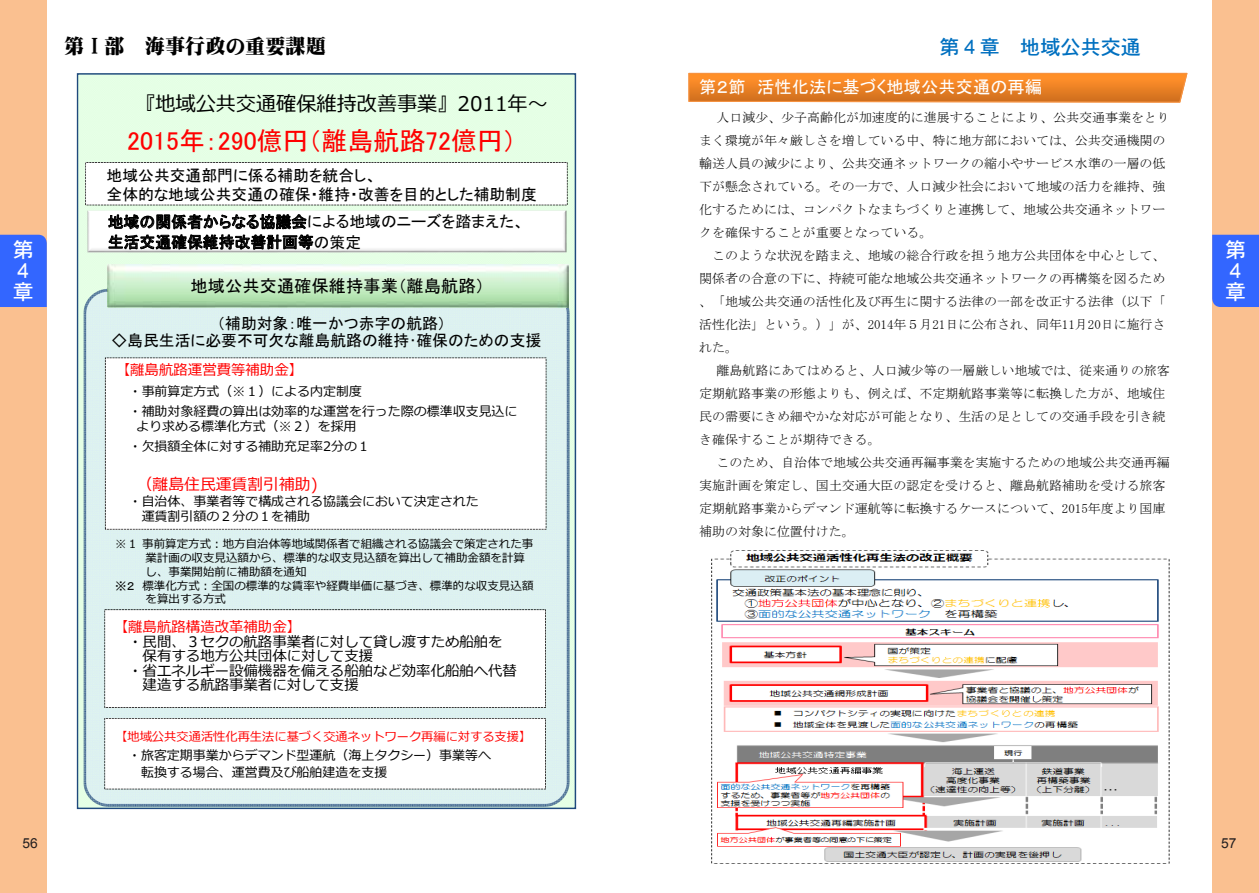
<style>
.page{position:relative;width:1259px;height:893px;background:#fff}
.page>*{position:absolute;margin:0;border:0;box-sizing:border-box;transform-origin:0 0}
.t1{font:25.95px "MS P Gothic";color:#f00}
.t2{font:21px/21px "DFHS Gothic W5 WIN RKSJ H";color:#fff}
.t3{font:20.1px "Meiryo";color:#000}
.t4{font:20.1px "Mingti EGP Ultra SJIS";color:#000}
.t5{font:20.1px "DFHS Gothic W5 WIN RKSJ H";color:#0070c0}
.t6{font:17.25px "MS P Gothic";color:#fff}
.t7{font:17.25px "MS P Gothic";color:#000}
.t8{font:15.75px/19px "MS P Gothic";color:#000}
.t9{font:15.75px "Meiryo";color:#f00}
.t10{font:14.4px "Meiryo";color:#000}
.t11{font:14.4px "Meiryo";color:#f00}
.t12{font:13.8px "Arial";color:#231f20}
.t13{font:12.9px/23px "MS Mincho";color:#000}
.t14{font:12.9px/20.1px "Meiryo";color:#000}
.t15{font:12.3px "Meiryo";color:#f00}
.t16{font:11.55px "Meiryo";color:#000}
.s1{font-family:"MS Gothic"}
.s2{font-family:"MS P Gothic"}
</style>
<div class="page">
<svg style="left:688px;top:73px;width:499px;height:30px;background:#ec852c"></svg>
<img style="left:711px;top:550px;width:459px;height:314px">
<svg style="left:77px;top:73px;width:499px;height:736px;background:#d9f3de"></svg>
<svg style="left:85px;top:162px;width:482px;height:43px"></svg>
<img style="left:87px;top:211px;width:479px;height:42px">
<svg style="left:108px;top:214px;width:205px;height:36px"></svg>
<img style="left:83px;top:289px;width:486px;height:518px">
<svg style="left:564px;top:803px;width:5px;height:4px"></svg>
<img style="left:107px;top:265px;width:461px;height:42px">
<svg style="left:105px;top:357px;width:441px;height:173px"></svg>
<svg style="left:104px;top:609px;width:442px;height:99px"></svg>
<svg style="left:104px;top:718px;width:442px;height:71px"></svg>
<div style="left:0;top:0;width:47px;height:893px;background:#fac090"></div>
<div style="left:0;top:235px;width:47px;height:72px;background:#36f"></div>
<div style="left:1212px;top:0;width:47px;height:893px;background:#fac090"></div>
<div style="left:1212px;top:235px;width:47px;height:72px;background:#36f"></div>
<h3 class="t4" style="left:64px;top:35px;width:263px">第Ⅰ部 海事行政の重要課題</h3>
<h3 class="t5" style="left:939px;top:37px;width:203px">第４章 地域公共交通</h3>
<h3 class="t6" style="left:699px;top:79px;width:344px">第２節 活性化法に基づく地域公共交通の再編</h3>
<h3 class="t3" style="left:135px;top:89px;width:414px">『地域公共交通確保維持改善事業』2011年〜</h3>
<h1 class="t1" style="left:127px;top:128px;width:390px">2015年：290億円（離島航路72億円）</h1>
<p class="t8" style="left:107px;top:166px;width:432px">地域公共交通部門に係る補助を統合し、<br>全体的な地域公共交通の確保・維持・改善を目的とした補助制度</p>
<p class="t8" style="left:108px;top:212px;width:418px;line-height:20.1px">地域の関係者からなる協議会による地域のニーズを踏まえた、生活交通確保維持改善計画等の策定</p>
<p class="t13" style="left:699px;top:106px;width:472px;text-indent:17px">人口減少、少子高齢化が加速度的に進展することにより、公共交通事業をとりまく環境が年々厳しさを増している中、特に地方部においては、公共交通機関の輸送人員の減少により、公共交通ネットワークの縮小やサービス水準の一層の低下が懸念されている。その一方で、人口減少社会において地域の活力を維持、強化するためには、コンパクトなまちづくりと連携して、地域公共交通ネットワークを確保することが重要となっている。</p>
<p class="t13" style="left:699px;top:244px;width:468px;text-align:justify;text-indent:13px">このような状況を踏まえ、地域の総合行政を担う地方公共団体を中心として、関係者の合意の下に、持続可能な地域公共交通ネットワークの再構築を図るため、「地域公共交通の活性化及び再生に関する法律の一部を改正する法律（以下「活性化法」という。）」が、2014年５月21日に公布され、同年11月20日に施行された。</p>
<p class="t13" style="left:699px;top:359px;width:472px;text-indent:17px">離島航路にあてはめると、人口減少等の一層厳しい地域では、従来通りの旅客定期航路事業の形態よりも、例えば、不定期航路事業等に転換した方が、地域住民の需要にきめ細やかな対応が可能となり、生活の足としての交通手段を引き続き確保することが期待できる。</p>
<p class="t13" style="left:699px;top:451px;width:472px;text-indent:17px">このため、自治体で地域公共交通再編事業を実施するための地域公共交通再編実施計画を策定し、国土交通大臣の認定を受けると、離島航路補助を受ける旅客定期航路事業からデマンド運航等に転換するケースについて、2015年度より国庫補助の対象に位置付けた。</p>
<h2 class="t2" style="left:13px;top:239px;width:22px">第<br>４章</h2>
<h2 class="t2" style="left:1225px;top:239px;width:22px">第<br>４章</h2>
<h3 class="t7" style="left:191px;top:277px;width:295px">地域公共交通確保維持事業（離島航路）</h3>
<p class="t8" style="left:111px;top:315px;width:431px;line-height:16.5px;text-indent:106px">（補助対象：唯一かつ赤字の航路）<br>◇島民生活に必要不可欠な離島航路の維持･確保のための支援</p>
<p class="t11" style="left:116px;top:360px;width:189px">【離島航路運営費等補助⾦】</p>
<p class="t14" style="left:129px;top:382px;width:390px">・事前算定⽅式（※１）による内定制度<br>・補助対象経費の算出は効率的な運営を⾏った際の標準収⽀⾒込に</p>
<p class="t14" style="left:129px;top:417px;width:243px;text-align:center">より求める標準化⽅式（※２）を採⽤・⽋損額全体に対する補助充⾜率2分の１</p>
<p class="t9" style="left:137px;top:474px;width:182px">（離島住⺠運賃割引補助)</p>
<p class="t14" style="left:142px;top:494px;width:338px;line-height:15.8px;text-indent:-13px">・⾃治体、事業者等で構成される協議会において決定された運賃割引額の２分の１を補助</p>
<p class="t16" style="left:115px;top:536px;width:419px">※１事前算定⽅式：地⽅⾃治体等地域関係者で組織される協議会で策定された事</p>
<p class="t16" style="left:146px;top:550px;width:381px">業計画の収⽀⾒込額から、標準的な収⽀⾒込額を算出して補助⾦額を計算</p>
<p class="t16" style="left:146px;top:563px;width:162px">し、事業開始前に補助額を通知</p>
<p class="t16" style="left:115px;top:578px;width:420px"><span class="s1">※</span><span class="s2">２</span> 標準化⽅式：全国の標準的な賃率や経費単価に基づき、標準的な収⽀⾒込額</p>
<p class="t16" style="left:146px;top:591px;width:82px">を算出する⽅式</p>
<p class="t11" style="left:114px;top:617px;width:189px">【離島航路構造改⾰補助⾦】</p>
<p class="t10" style="left:128px;top:631px;width:376px">・⺠間、３セクの航路事業者に対して貸し渡すため船舶を</p>
<p class="t10" style="left:143px;top:646px;width:232px">保有する地⽅公共団体に対して⽀援</p>
<p class="t10" style="left:128px;top:660px;width:390px">・省エネルギー設備機器を備える船舶など効率化船舶へ代替</p>
<p class="t10" style="left:143px;top:675px;width:218px">建造する航路事業者に対して⽀援</p>
<p class="t15" style="left:115px;top:728px;width:418px">【地域公共交通活性化再⽣法に基づく交通ネットワーク再編に対する⽀援】</p>
<p class="t14" style="left:141px;top:748px;width:351px;line-height:17px;text-indent:-13px">・旅客定期事業からデマンド型運航（海上タクシー）事業等へ転換する場合、運営費及び船舶建造を⽀援</p>
<p class="t12" style="left:23px;top:834px;width:17px">56</p>
<p class="t12" style="left:1221px;top:834px;width:17px">57</p>
</div>
